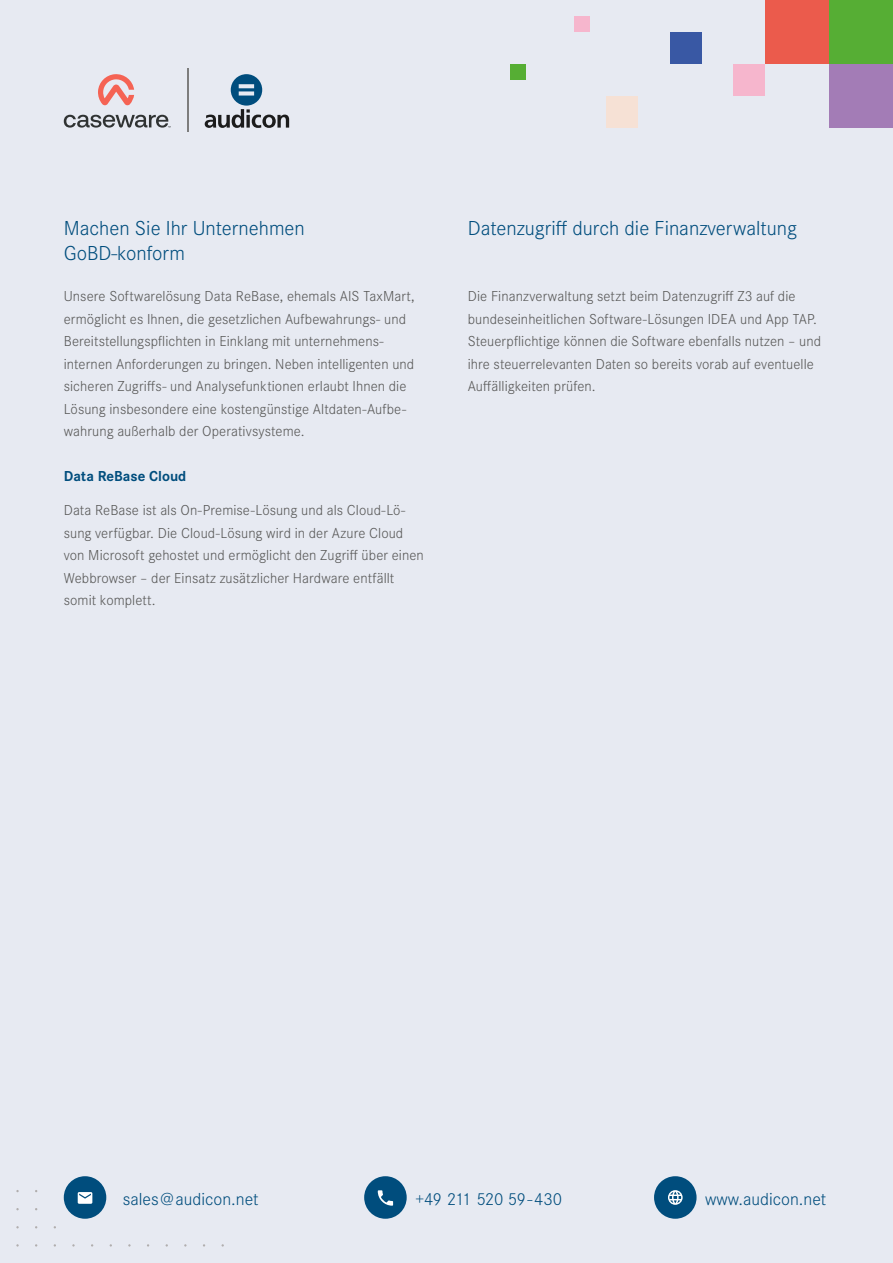
<style>
.page{position:relative;width:893px;height:1263px;background:#e7eaf2}
.page>*{position:absolute;margin:0;border:0;box-sizing:border-box;transform-origin:0 0}
.t1{font:300 21px/25.2px "Corporate S";color:#004d7d}
.t2{font:300 18px "Corporate S";color:#004d7d}
.t3{font:300 18px "Corporate S";letter-spacing:-.03em;color:#004d7d}
.t4{font:300 15px/22.5px "Corporate S";letter-spacing:.005em;color:#575756}
.t5{font:700 15px "Corporate S";color:#004d7d}
</style>
<div class="page">
<div style="left:829px;top:0;width:64px;height:64px;background:#56ae34"></div>
<div style="left:765px;top:0;width:64px;height:64px;background:#eb5b4c"></div>
<div style="left:829px;top:64px;width:64px;height:64px;background:#a37cb6"></div>
<div style="left:606px;top:96px;width:32px;height:32px;background:#f6e1d5"></div>
<div style="left:574px;top:16px;width:16px;height:16px;background:#f6b6cd"></div>
<div style="left:733px;top:64px;width:32px;height:32px;background:#f6b6cd"></div>
<div style="left:510px;top:64px;width:16px;height:16px;background:#56ae34"></div>
<div style="left:670px;top:32px;width:32px;height:32px;background:#3958a4"></div>
<svg style="left:205px;top:74px;width:84px;height:54px"></svg>
<svg style="left:98px;top:74px;width:36px;height:32px"></svg>
<svg style="left:64px;top:115px;width:107px;height:13px"></svg>
<hr style="left:187px;top:69px;width:2px;height:63px;background:#7d7d7d">
<div style="left:364px;top:1176px;width:43px;height:43px;background:#004d7d;border-radius:50%"></div>
<svg style="left:378px;top:1190px;width:15px;height:16px"></svg>
<div style="left:654px;top:1176px;width:43px;height:43px;background:#004d7d;border-radius:50%"></div>
<svg style="left:668px;top:1190px;width:15px;height:15px"></svg>
<div style="left:64px;top:1176px;width:42px;height:43px;background:#004d7d;border-radius:50%"></div>
<svg style="left:78px;top:1192px;width:15px;height:12px"></svg>
<h1 class="t1" style="left:64px;top:215px;width:243px">Machen Sie Ihr Unternehmen<br>GoBD-konform</h1>
<h1 class="t1" style="left:468px;top:215px;width:331px">Datenzugriff durch die Finanzverwaltung</h1>
<p class="t4" style="left:64px;top:285px;width:352px">Unsere Softwarelösung Data ReBase, ehemals AIS TaxMart, ermöglicht es Ihnen, die gesetzlichen Aufbewahrungs- und Bereitstellungspflichten in Einklang mit unternehmens&shy;internen Anforderungen zu bringen. Neben intelligenten und sicheren Zugriffs- und Analysefunktionen erlaubt Ihnen die Lösung insbesondere eine kostengünstige Altdaten-Aufbe&shy;wahrung außerhalb der Operativsysteme.</p>
<p class="t5" style="left:64px;top:466px;width:124px">Data ReBase Cloud</p>
<p class="t4" style="left:64px;top:499px;width:362px">Data ReBase ist als On-Premise-Lösung und als Cloud-Lö&shy;sung verfügbar. Die Cloud-Lösung wird in der Azure Cloud von Microsoft gehostet und ermöglicht den Zugriff über einen Webbrowser – der Einsatz zusätzlicher Hardware entfällt somit komplett.</p>
<p class="t4" style="left:468px;top:285px;width:355px">Die Finanzverwaltung setzt beim Datenzugriff Z3 auf die bundeseinheitlichen Software-Lösungen IDEA und App TAP.<br>Steuerpflichtige können die Software ebenfalls nutzen – und ihre steuerrelevanten Daten so bereits vorab auf eventuelle Auffälligkeiten prüfen.</p>
<p class="t2" style="left:123px;top:1188px;width:137px">sales@audicon.net</p>
<p class="t3" style="left:415px;top:1188px;width:148px">+49 211 520 59-430</p>
<p class="t2" style="left:705px;top:1188px;width:123px">www.audicon.net</p>
</div>
